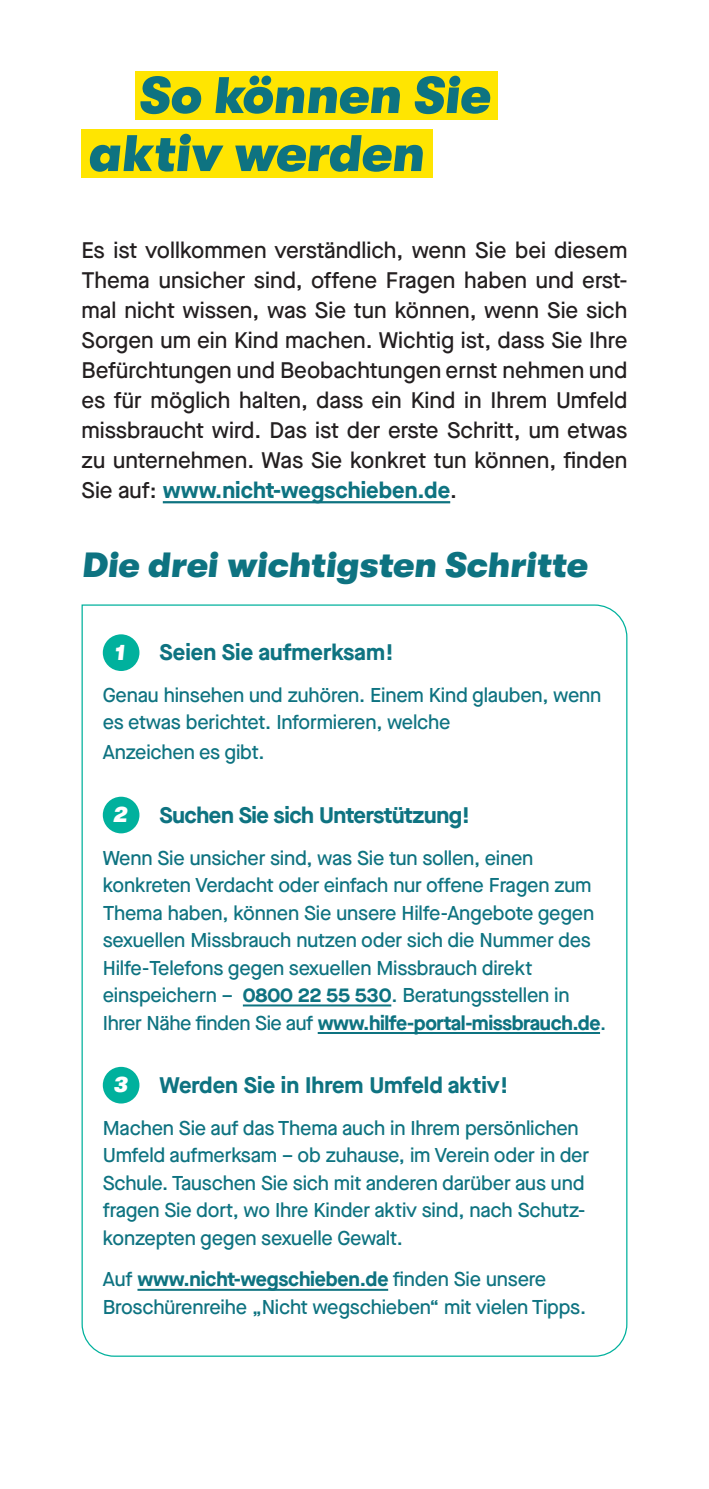
<style>
.page{position:relative;width:709px;height:1489px;background:#fff}
.page>*{position:absolute;margin:0;border:0;box-sizing:border-box;transform-origin:0 0}
.t1{font:51.25px/58px "GT Walsheim Bl Ob";color:#0e7381}
.t2{font:35px "GT Walsheim Bl Ob";color:#0e7381}
.t3{font:500 22.5px/30px "Maison Neue";color:#231f20;text-align:justify}
.t4{font:700 22.5px "Maison Neue";color:#0e7381}
.t5{font:700 22.5px "Maison Neue";letter-spacing:-.02em;color:#0e7381}
.t6{font:22.25px "GT Walsheim Bl Ob";color:#fff}
.t7{font:500 20px/27.5px "Maison Neue";letter-spacing:-.01em;color:#0e7381}
.s1{font-weight:700;color:#0e7381}
.s2{font-weight:700}
</style>
<div class="page">
<hr style="left:163px;top:501px;width:287px;height:2px;background:#0e7381">
<svg style="left:81px;top:604px;width:547px;height:753px"></svg>
<div style="left:135px;top:71px;width:362px;height:48px;background:#ffe501"></div>
<div style="left:81px;top:129px;width:352px;height:48px;background:#ffe501"></div>
<h2 class="t1" style="left:87px;top:66px;width:403px;text-indent:51px">So können Sie aktiv werden</h2>
<p class="t3" style="left:81px;top:235px;width:547px">Es ist vollkommen verständlich, wenn Sie bei diesem Thema unsicher sind, offene Fragen haben und erst&shy;mal nicht wissen, was Sie tun können, wenn Sie sich Sorgen um ein Kind machen. Wichtig ist, dass Sie Ihre Befürchtungen und Beobachtungen ernst nehmen und es für möglich halten, dass ein Kind in Ihrem Umfeld missbraucht wird. Das ist der erste Schritt, um etwas zu unternehmen. Was Sie konkret tun können, finden Sie auf: <span class="s1">www.nicht-wegschieben.de</span>.</p>
<h3 class="t2" style="left:81px;top:545px;width:507px">Die drei wichtigsten Schritte</h3>
<p class="t4" style="left:159px;top:636px;width:236px">Seien Sie aufmerksam!</p>
<p class="t7" style="left:103px;top:680px;width:500px">Genau hinsehen und zuhören. Einem Kind glauben, wenn es etwas berichtet. Informieren, welche</p>
<p class="t7" style="left:103px;top:738px;width:163px">Anzeichen es gibt.</p>
<p class="t6" style="left:115px;top:640px;width:12px">1</p>
<p class="t5" style="left:159px;top:798px;width:312px">Suchen Sie sich Unterstützung!</p>
<p class="t7" style="left:103px;top:843px;width:505px">Wenn Sie unsicher sind, was Sie tun sollen, einen konkreten Verdacht oder einfach nur offene Fragen zum Thema haben, können Sie unsere Hilfe-Angebote gegen sexuellen Missbrauch nutzen oder sich die Nummer des Hilfe-Telefons gegen sexuellen Missbrauch direkt einspeichern – <span class="s2">0800 22 55 530</span>. Beratungsstellen in Ihrer Nähe finden Sie auf <span class="s2">www.hilfe-portal-missbrauch.de</span>.</p>
<p class="t6" style="left:113px;top:802px;width:16px">2</p>
<p class="t4" style="left:159px;top:1069px;width:351px">Werden Sie in Ihrem Umfeld aktiv!</p>
<p class="t7" style="left:103px;top:1113px;width:488px">Machen Sie auf das Thema auch in Ihrem persönlichen Umfeld aufmerksam – ob zuhause, im Verein oder in der Schule. Tauschen Sie sich mit anderen darüber aus und fragen Sie dort, wo Ihre Kinder aktiv sind, nach Schutz&shy;konzepten gegen sexuelle Gewalt.</p>
<p class="t7" style="left:103px;top:1265px;width:485px">Auf <span class="s2">www.nicht-wegschieben.de</span> finden Sie unsere<br>Broschürenreihe „Nicht wegschieben“ mit vielen Tipps.</p>
<p class="t6" style="left:114px;top:1072px;width:16px">3</p>
</div>
